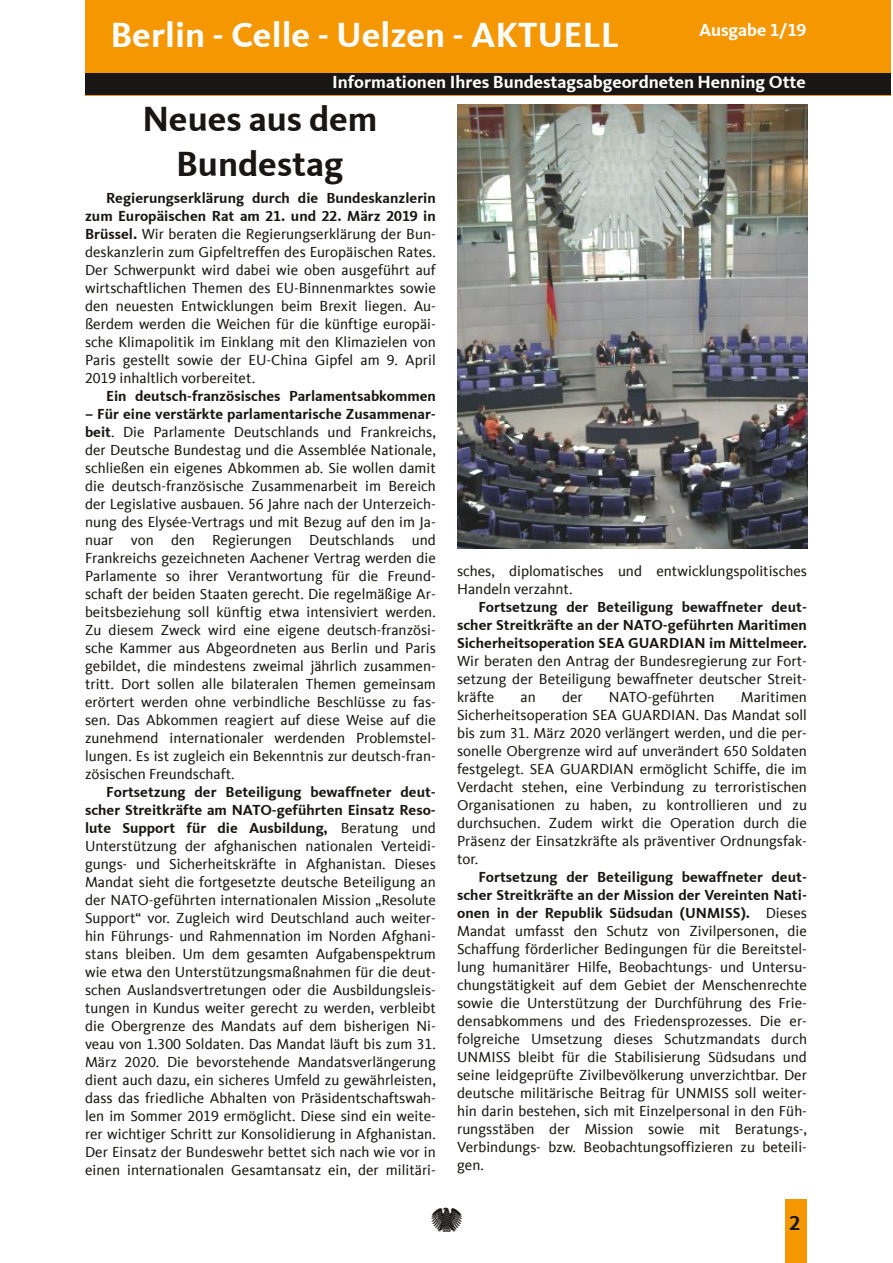
<style>
.page{position:relative;width:893px;height:1263px;background:#fff}
.page>*{position:absolute;margin:0;border:0;box-sizing:border-box;transform-origin:0 0}
.t1{font:700 36px "CDU Kievit Tab";color:#fff}
.t2{font:700 36px/45px "CDU Kievit Tab";color:#181715;text-align:center}
.t3{font:700 21px "CDU Kievit Tab";color:#181715}
.t4{font:700 18px "CDU Kievit Tab";color:#fff}
.t5{font:15px/18px "CDU Kievit Tab";letter-spacing:.005em;color:#181715;text-align:justify}
.t6{font:700 15px/18px "CDU Kievit Tab";color:#181715;text-align:justify}
.s1{font-weight:700}
</style>
<div class="page">
<div style="left:85px;top:0;width:806px;height:95px;background:#f49700"></div>
<div style="left:85px;top:73px;width:806px;height:22px;background:#181715"></div>
<div style="left:785px;top:1199px;width:21px;height:64px;background:#f49700"></div>
<img style="left:457px;top:104px;width:351px;height:445px">
<h1 class="t1" style="left:111px;top:22px;width:510px">Berlin - Celle - Uelzen - AKTUELL</h1>
<p class="t4" style="left:332px;top:76px;width:475px">Informationen Ihres Bundestagsabgeordneten Henning Otte</p>
<p class="t4" style="left:699px;top:24px;width:109px">Ausgabe 1/19</p>
<h1 class="t2" style="left:142px;top:100px;width:237px">Neues aus dem<br>Bundestag</h1>
<p class="t5" style="left:85px;top:189px;width:352px;text-indent:21px"><span class="s1">Regierungserklärung durch die Bundeskanzlerin zum Europäischen Rat am 21. und 22. März 2019 in Brüssel.</span> Wir beraten die Regierungserklärung der Bun&shy;deskanzlerin zum Gipfeltreffen des Europäischen Rates.<br>Der Schwerpunkt wird dabei wie oben ausgeführt auf wirtschaftlichen Themen des EU-Binnenmarktes sowie den neuesten Entwicklungen beim Brexit liegen. Au&shy;ßerdem werden die Weichen für die künftige europäi&shy;sche Klimapolitik im Einklang mit den Klimazielen von Paris gestellt sowie der EU-China Gipfel am 9. April 2019 inhaltlich vorbereitet.</p>
<p class="t6" style="left:106px;top:388px;width:331px">Ein deutsch-französisches Parlamentsabkommen</p>
<p class="t5" style="left:85px;top:405px;width:352px"><span class="s1">– Für eine verstärkte parlamentarische Zusammenar&shy;beit</span>. Die Parlamente Deutschlands und Frankreichs, der Deutsche Bundestag und die Assemblée Nationale, schließen ein eigenes Abkommen ab. Sie wollen damit die deutsch-französische Zusammenarbeit im Bereich der Legislative ausbauen. 56 Jahre nach der Unterzeich&shy;nung des Elysée-Vertrags und mit Bezug auf den im Ja&shy;nuar von den Regierungen Deutschlands und Frankreichs gezeichneten Aachener Vertrag werden die Parlamente so ihrer Verantwortung für die Freund&shy;schaft der beiden Staaten gerecht. Die regelmäßige Ar&shy;beitsbeziehung soll künftig etwa intensiviert werden.<br>Zu diesem Zweck wird eine eigene deutsch-französi&shy;sche Kammer aus Abgeordneten aus Berlin und Paris gebildet, die mindestens zweimal jährlich zusammen&shy;tritt. Dort sollen alle bilateralen Themen gemeinsam erörtert werden ohne verbindliche Beschlüsse zu fas&shy;sen. Das Abkommen reagiert auf diese Weise auf die zunehmend internationaler werdenden Problemstel&shy;lungen. Es ist zugleich ein Bekenntnis zur deutsch-fran&shy;zösischen Freundschaft.</p>
<p class="t5" style="left:85px;top:783px;width:352px;text-indent:21px"><span class="s1">Fortsetzung der Beteiligung bewaffneter deut&shy;scher Streitkräfte am NATO-geführten Einsatz Reso&shy;lute Support für die Ausbildung,</span> Beratung und Unterstützung der afghanischen nationalen Verteidi&shy;gungs- und Sicherheitskräfte in Afghanistan. Dieses Mandat sieht die fortgesetzte deutsche Beteiligung an der NATO-geführten internationalen Mission „Resolute Support“ vor. Zugleich wird Deutschland auch weiter&shy;hin Führungs- und Rahmennation im Norden Afghani&shy;stans bleiben. Um dem gesamten Aufgabenspektrum wie etwa den Unterstützungsmaßnahmen für die deut&shy;schen Auslandsvertretungen oder die Ausbildungsleis&shy;tungen in Kundus weiter gerecht zu werden, verbleibt die Obergrenze des Mandats auf dem bisherigen Ni&shy;veau von 1.300 Soldaten. Das Mandat läuft bis zum 31.<br>März 2020. Die bevorstehende Mandatsverlängerung dient auch dazu, ein sicheres Umfeld zu gewährleisten, dass das friedliche Abhalten von Präsidentschaftswah&shy;len im Sommer 2019 ermöglicht. Diese sind ein weite&shy;rer wichtiger Schritt zur Konsolidierung in Afghanistan.<br>Der Einsatz der Bundeswehr bettet sich nach wie vor in einen internationalen Gesamtansatz ein, der militäri-</p>
<p class="t5" style="left:457px;top:562px;width:351px">sches, diplomatisches und entwicklungspolitisches<br>Handeln verzahnt.</p>
<p class="t6" style="left:457px;top:600px;width:351px;text-indent:21px">Fortsetzung der Beteiligung bewaffneter deut&shy;scher Streitkräfte an der NATO-geführten Maritimen Sicherheitsoperation SEA GUARDIAN im Mittelmeer.</p>
<p class="t5" style="left:457px;top:652px;width:351px">Wir beraten den Antrag der Bundesregierung zur Fort&shy;setzung der Beteiligung bewaffneter deutscher Streit&shy;kräfte</p>
<p class="t5" style="left:521px;top:688px;width:17px">an</p>
<p class="t5" style="left:562px;top:688px;width:22px">der</p>
<p class="t5" style="left:609px;top:688px;width:107px">NATO-geführten</p>
<p class="t5" style="left:457px;top:688px;width:351px;text-indent:284px">Maritimen Sicherheitsoperation SEA GUARDIAN. Das Mandat soll bis zum 31. März 2020 verlängert werden, und die per&shy;sonelle Obergrenze wird auf unverändert 650 Soldaten festgelegt. SEA GUARDIAN ermöglicht Schiffe, die im Verdacht stehen, eine Verbindung zu terroristischen Organisationen zu haben, zu kontrollieren und zu durchsuchen. Zudem wirkt die Operation durch die Präsenz der Einsatzkräfte als präventiver Ordnungsfak&shy;tor.</p>
<p class="t5" style="left:457px;top:868px;width:351px;text-indent:21px"><span class="s1">Fortsetzung der Beteiligung bewaffneter deut&shy;scher Streitkräfte an der Mission der Vereinten Nati&shy;onen in der Republik Südsudan (UNMISS).</span> Dieses Mandat umfasst den Schutz von Zivilpersonen, die Schaffung förderlicher Bedingungen für die Bereitstel&shy;lung humanitärer Hilfe, Beobachtungs- und Untersu&shy;chungstätigkeit auf dem Gebiet der Menschenrechte sowie die Unterstützung der Durchführung des Frie&shy;densabkommens und des Friedensprozesses. Die er&shy;folgreiche Umsetzung dieses Schutzmandats durch UNMISS bleibt für die Stabilisierung Südsudans und seine leidgeprüfte Zivilbevölkerung unverzichtbar. Der deutsche militärische Beitrag für UNMISS soll weiter&shy;hin darin bestehen, sich mit Einzelpersonal in den Füh&shy;rungsstäben der Mission sowie mit Beratungs-, Verbindungs- bzw. Beobachtungsoffizieren zu beteili&shy;gen.</p>
<h2 class="t3" style="left:789px;top:1216px;width:12px">2</h2>
</div>
